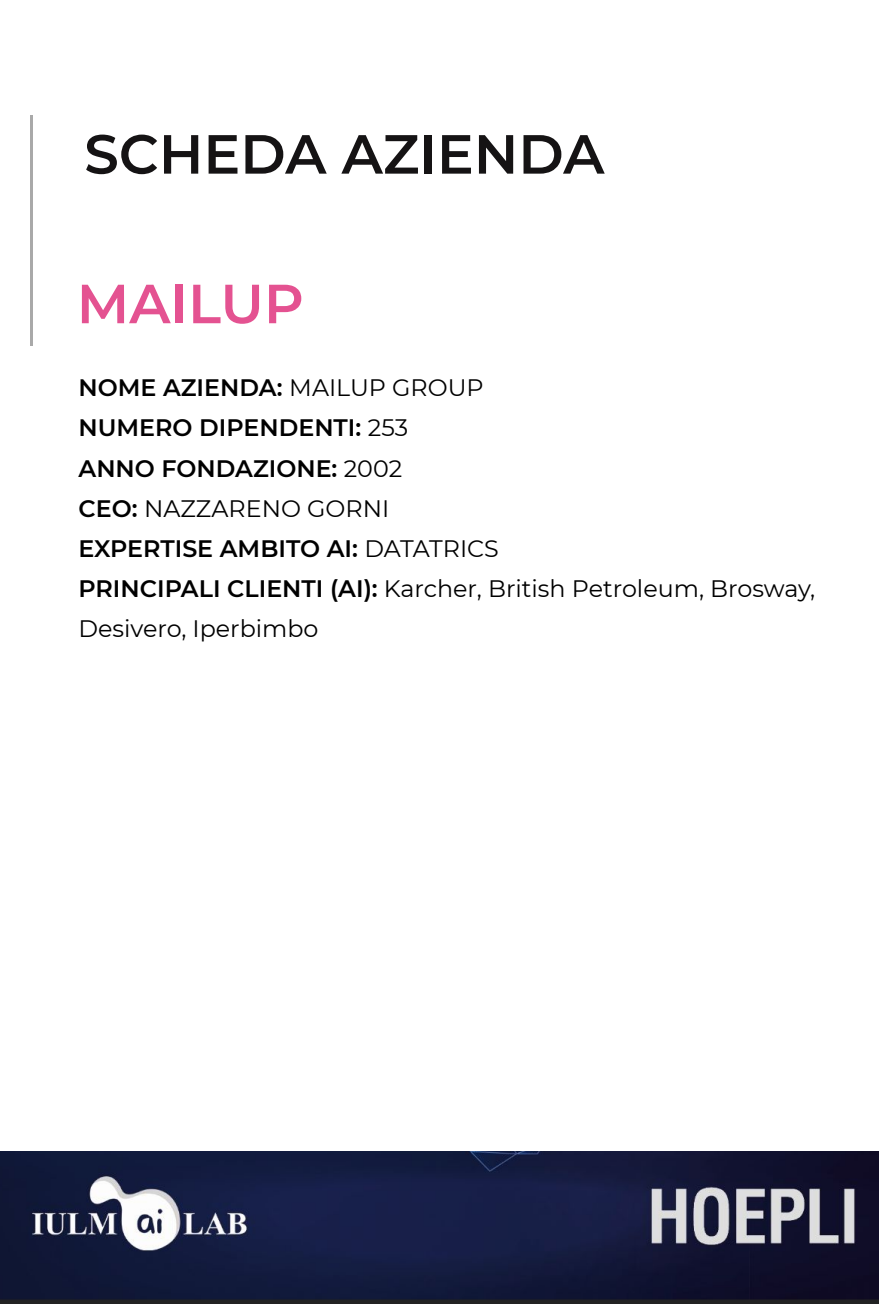
<style>
.page{position:relative;width:879px;height:1304px;background:#fff}
.page>*{position:absolute;margin:0;border:0;box-sizing:border-box;transform-origin:0 0}
.t1{font:600 55px "Montserrat";color:#151314}
.t2{font:600 55px "Montserrat";color:#e45291}
.t3{font:23.8px/40.2px "Montserrat";color:#000}
.s1{font-weight:600}
</style>
<div class="page">
<hr style="left:30px;top:115px;width:3px;height:231px;background:#a9a9a9">
<img style="left:0;top:1152px;width:879px;height:152px">
<h1 class="t1" style="left:84px;top:115px;width:522px">SCHEDA AZIENDA</h1>
<h1 class="t2" style="left:77px;top:265px;width:229px">MAILUP</h1>
<p class="t3" style="left:78px;top:367px;width:738px"><span class="s1">NOME AZIENDA:</span> MAILUP GROUP<br><span class="s1">NUMERO DIPENDENTI:</span> 253<br><span class="s1">ANNO FONDAZIONE:</span> 2002<br><span class="s1">CEO:</span> NAZZARENO GORNI<br><span class="s1">EXPERTISE AMBITO AI:</span> DATATRICS<br><span class="s1">PRINCIPALI CLIENTI (AI):</span> Karcher, British Petroleum, Brosway,<br>Desivero, Iperbimbo</p>
</div>
